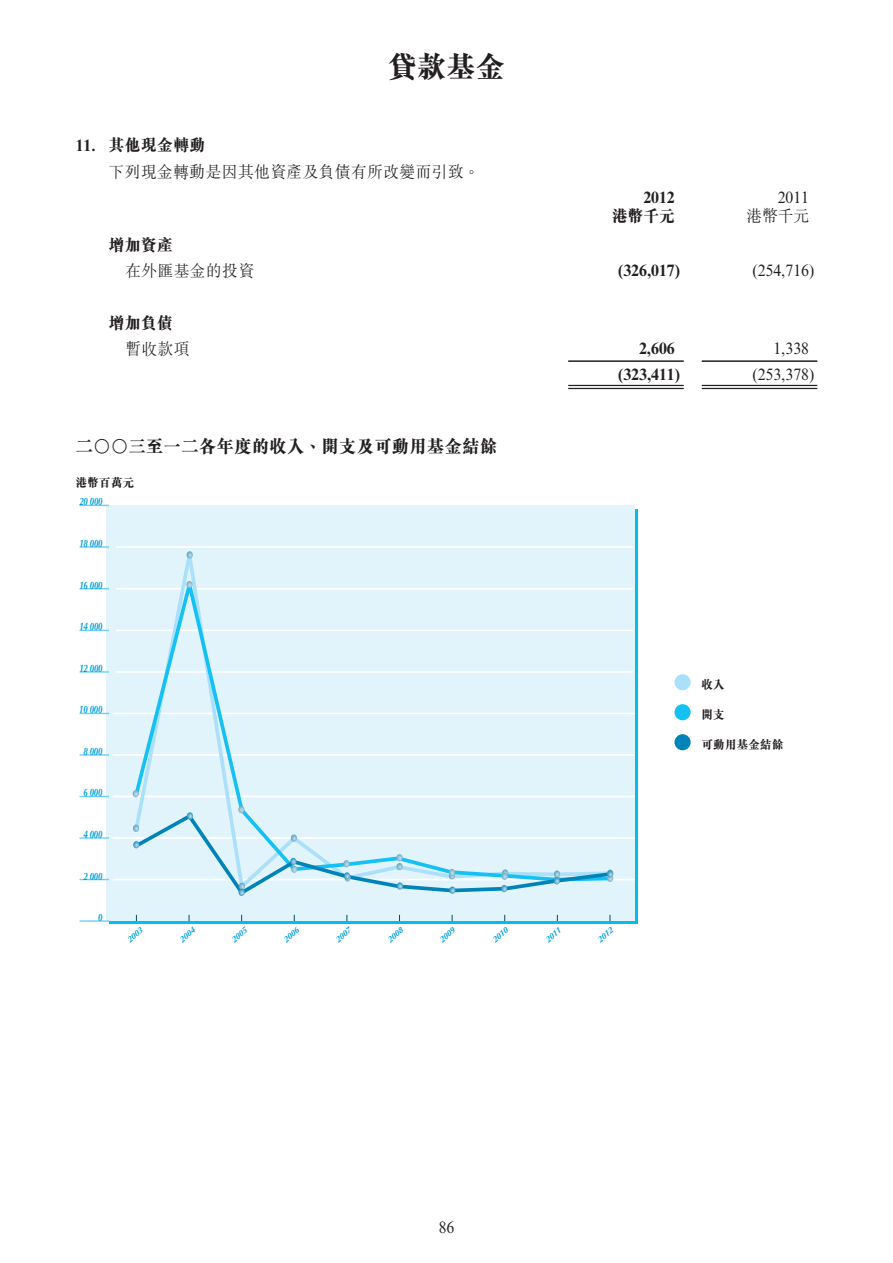
<style>
.page{position:relative;width:893px;height:1263px;background:#fff}
.page>*{position:absolute;margin:0;border:0;box-sizing:border-box;transform-origin:0 0}
.t1{font:800 30px "M Sung HK";color:#231f20;scale:.95 1}
.t2{font:800 18px "M Sung HK";letter-spacing:.03em;color:#231f20;scale:.95 1}
.t3{font:300 16.5px/27px "M Sung HK";letter-spacing:.03em;color:#231f20;scale:.95 1}
.t4{font:16.5px/19.5px "Times NRMT Std";color:#231f20;text-align:right;scale:.95 1}
.t5{font:700 16.5px/19.5px "Times NRMT Std";color:#231f20;text-align:right;scale:.95 1}
.t6{font:800 16.5px/25.8px "M Sung HK";color:#231f20;scale:.95 1}
.t7{font:800 12px "M Sung HK";letter-spacing:.03em;color:#231f20;scale:.95 1}
.t8{font:italic 700 10.8px "Optima LT Std";letter-spacing:-.02em;color:#009fda;scale:.72 1}
.t9{font:italic 700 8.4px "Optima LT Std";color:#009fda;scale:.96 1}
.s1{font-family:"Times NRMT Std";font-weight:700}
.s2{font-weight:800}
.s3{font-weight:300}
.s4{font-family:"M Sung HK";font-weight:800}
.s5{font-family:"M Sung HK";font-weight:300}
</style>
<div class="page">
<hr style="left:568px;top:385px;width:115px;height:4px;background:#e9e9e9">
<hr style="left:701px;top:385px;width:116px;height:4px;background:#ececec">
<hr style="left:568px;top:360px;width:115px;height:2px;background:#231f20">
<hr style="left:701px;top:360px;width:116px;height:2px;background:#231f20">
<hr style="left:568px;top:385px;width:115px;height:1px;background:#231f20">
<hr style="left:568px;top:388px;width:115px;height:1px;background:#231f20">
<hr style="left:701px;top:385px;width:116px;height:1px;background:#231f20">
<hr style="left:701px;top:388px;width:116px;height:1px;background:#231f20">
<div style="left:106px;top:506px;width:528px;height:415px;background:#e1f4fc"></div>
<hr style="left:113px;top:879px;width:521px;height:1px;background:#fff">
<hr style="left:113px;top:837px;width:521px;height:2px;background:#fff">
<hr style="left:113px;top:796px;width:521px;height:1px;background:#fff">
<hr style="left:113px;top:754px;width:521px;height:2px;background:#fff">
<hr style="left:113px;top:713px;width:521px;height:1px;background:#fff">
<hr style="left:116px;top:671px;width:517px;height:2px;background:#fff">
<hr style="left:80px;top:920px;width:29px;height:2px;background:#6bcff6">
<svg style="left:80px;top:879px;width:29px;height:1px"></svg>
<hr style="left:80px;top:837px;width:29px;height:2px;background:#6bcff6">
<svg style="left:80px;top:796px;width:29px;height:1px"></svg>
<hr style="left:80px;top:754px;width:29px;height:2px;background:#6bcff6">
<svg style="left:80px;top:713px;width:29px;height:1px"></svg>
<hr style="left:80px;top:671px;width:29px;height:2px;background:#6bcff6">
<hr style="left:116px;top:630px;width:517px;height:1px;background:#fff">
<svg style="left:80px;top:630px;width:29px;height:1px"></svg>
<hr style="left:116px;top:588px;width:517px;height:2px;background:#fff">
<svg style="left:80px;top:588px;width:29px;height:1px"></svg>
<hr style="left:116px;top:546px;width:517px;height:2px;background:#fff">
<hr style="left:80px;top:546px;width:29px;height:2px;background:#6bcff6">
<svg style="left:80px;top:505px;width:29px;height:1px"></svg>
<svg style="left:132px;top:569px;width:377px;height:237px"></svg>
<svg style="left:186px;top:551px;width:7px;height:7px"></svg>
<svg style="left:186px;top:581px;width:6px;height:7px"></svg>
<svg style="left:133px;top:790px;width:6px;height:7px"></svg>
<svg style="left:131px;top:806px;width:483px;height:90px"></svg>
<div style="left:674px;top:674px;width:16px;height:16px;background:#aae0f9;border-radius:50%"></div>
<div style="left:674px;top:704px;width:16px;height:16px;background:#15c0f2;border-radius:50%"></div>
<div style="left:674px;top:734px;width:16px;height:16px;background:#0083b6;border-radius:50%"></div>
<p class="t1" style="left:388px;top:55px;width:124px">貸款基金</p>
<p class="t3" style="left:109px;top:133px;width:391px;text-indent:-33px"><span class="s1">11.</span> <span class="s2">其他現金轉動<br></span>下列現金轉動是因其他資產及負債有所改變而引致。</p>
<p class="t3" style="left:125px;top:234px;width:137px;line-height:25.8px;text-indent:-16px"><span class="s2">增加資產<br></span>在外匯基金的投資</p>
<p class="t6" style="left:125px;top:312px;width:69px;text-indent:-16px">增加負債<span class="s3">暫收款項</span></p>
<p class="t2" style="left:76px;top:439px;width:445px">二○○三至一二各年度的收入、開支及可動用基金結餘</p>
<p class="t7" style="left:76px;top:478px;width:63px">港幣百萬元</p>
<p class="t8" style="left:79px;top:495px;width:34px">20 000</p>
<p class="t8" style="left:79px;top:537px;width:34px">18 000</p>
<p class="t8" style="left:79px;top:579px;width:34px">16 000</p>
<p class="t8" style="left:79px;top:620px;width:34px">14 000</p>
<p class="t8" style="left:79px;top:662px;width:34px">12 000</p>
<p class="t8" style="left:79px;top:703px;width:34px">10 000</p>
<p class="t8" style="left:83px;top:745px;width:28px">8 000</p>
<p class="t8" style="left:83px;top:786px;width:28px">6 000</p>
<p class="t8" style="left:83px;top:828px;width:28px">4 000</p>
<p class="t8" style="left:83px;top:869px;width:28px">2 000</p>
<p class="t8" style="left:98px;top:911px;width:8px">0</p>
<p class="t5" style="left:612px;top:189px;width:67px">2012<br><span class="s4">港幣千元</span></p>
<p class="t4" style="left:746px;top:189px;width:68px">2011<br><span class="s5">港幣千元</span></p>
<p class="t5" style="left:618px;top:262px;width:66px">(326,017)</p>
<p class="t4" style="left:752px;top:262px;width:66px">(254,716)</p>
<p class="t5" style="left:639px;top:340px;width:39px">2,606</p>
<p class="t4" style="left:773px;top:340px;width:39px">1,338</p>
<p class="t5" style="left:618px;top:366px;width:66px">(323,411)</p>
<p class="t4" style="left:752px;top:366px;width:66px">(253,378)</p>
<p class="t7" style="left:701px;top:680px;width:26px">收入</p>
<p class="t7" style="left:701px;top:710px;width:26px">開支</p>
<p class="t7" style="left:701px;top:740px;width:88px">可動用基金結餘</p>
<p class="t9" style="left:125px;top:937px;width:20px;rotate:-42deg">2003</p>
<p class="t9" style="left:177px;top:937px;width:20px;rotate:-42deg">2004</p>
<p class="t9" style="left:229px;top:937px;width:20px;rotate:-42deg">2005</p>
<p class="t9" style="left:281px;top:937px;width:20px;rotate:-42deg">2006</p>
<p class="t9" style="left:333px;top:937px;width:20px;rotate:-42deg">2007</p>
<p class="t9" style="left:385px;top:937px;width:20px;rotate:-42deg">2008</p>
<p class="t9" style="left:437px;top:937px;width:20px;rotate:-42deg">2009</p>
<p class="t9" style="left:490px;top:937px;width:20px;rotate:-42deg">2010</p>
<p class="t9" style="left:543px;top:937px;width:20px;rotate:-42deg">2011</p>
<p class="t9" style="left:595px;top:937px;width:20px;rotate:-42deg">2012</p>
<p class="t4" style="left:438px;top:1219px;width:18px">86</p>
</div>
